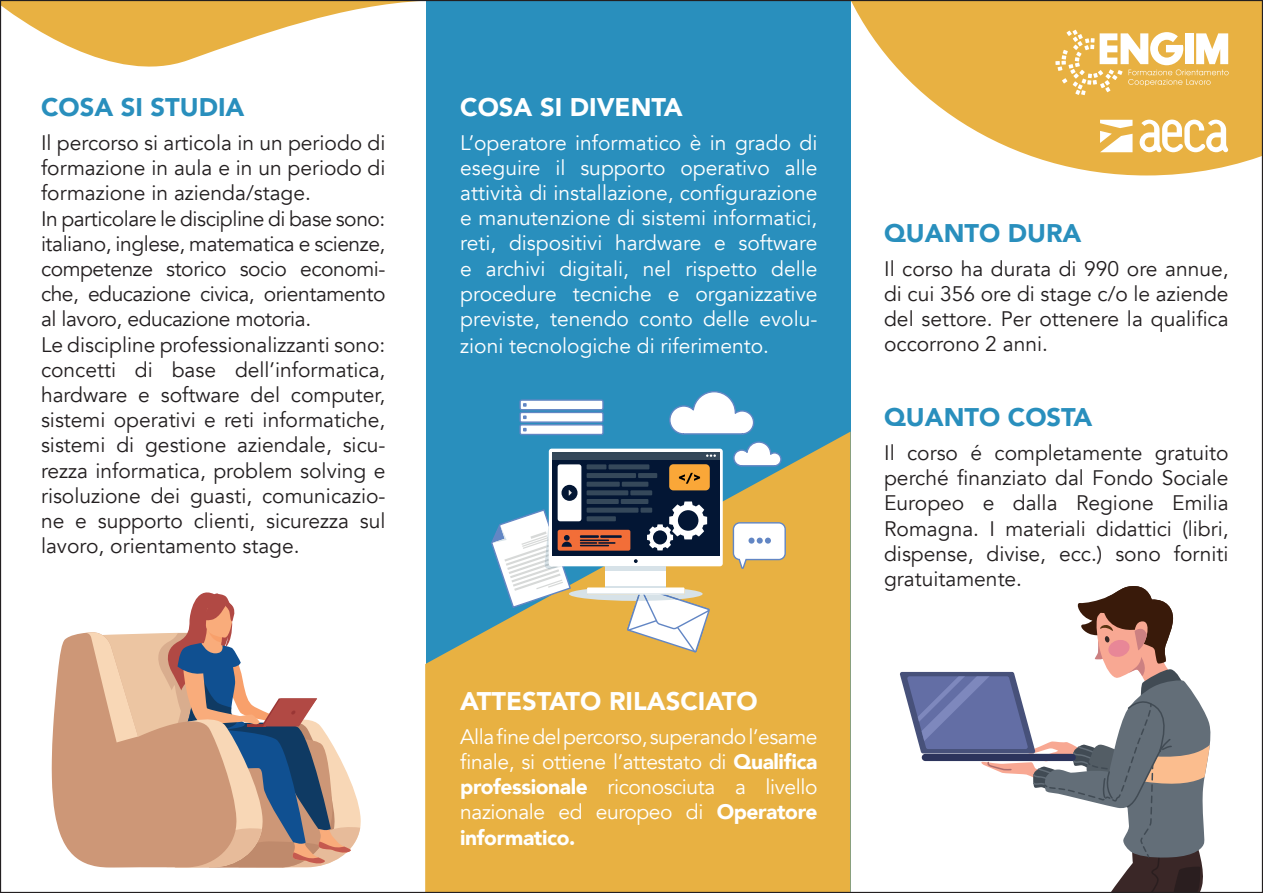
<style>
.page{position:relative;width:1263px;height:893px;background:#fff}
.page>*{position:absolute;margin:0;border:0;box-sizing:border-box;transform-origin:0 0}
.Stile_di_paragrafo_1{font:900 25.5px "Avenir";color:#298fbd}
.Stile_di_paragrafo_1-2{font:900 25.5px "Avenir";color:#fff}
.Stile_di_paragrafo_1-3{font:21px/25.2px "Avenir";color:#231f20;text-align:justify}
.Stile_di_paragrafo_1-4{font:21px/25.5px "Avenir";letter-spacing:-.01em;color:#fff;text-align:justify}
.s1{font-weight:900}
</style>
<div class="page">
<svg style="left:2px;top:2px;width:405px;height:65px"></svg>
<svg style="left:850px;top:2px;width:411px;height:173px;fill:#e8b142"></svg>
<div style="left:426px;top:0;width:424px;height:893px;background:#298fbd"></div>
<svg style="left:425px;top:432px;width:425px;height:459px;fill:#e8b142"></svg>
<svg style="left:1055px;top:30px;width:173px;height:65px"></svg>
<svg style="left:900px;top:586px;width:311px;height:305px"></svg>
<svg style="left:733px;top:522px;width:53px;height:47px;background:#e5e0d3"></svg>
<svg style="left:669px;top:391px;width:85px;height:44px"></svg>
<svg style="left:733px;top:441px;width:49px;height:25px"></svg>
<svg style="left:519px;top:399px;width:85px;height:36px;background:#c2d5e9"></svg>
<div style="left:549px;top:449px;width:174px;height:117px;background:#fff;border-radius:3px"></div>
<div style="left:552px;top:452px;width:167px;height:104px;background:#031634"></div>
<div style="left:587px;top:464px;width:19px;height:5px;background:#35485a"></div>
<div style="left:608px;top:464px;width:41px;height:5px;background:#35485a"></div>
<div style="left:587px;top:473px;width:49px;height:5px;background:#35485a"></div>
<div style="left:638px;top:473px;width:19px;height:5px;background:#35485a"></div>
<div style="left:587px;top:482px;width:33px;height:5px;background:#35485a"></div>
<div style="left:622px;top:482px;width:26px;height:5px;background:#35485a"></div>
<div style="left:558px;top:464px;width:23px;height:57px;background:#fff;border-radius:3px"></div>
<div style="left:561px;top:485px;width:16px;height:16px;background:#031634;border-radius:50%"></div>
<svg style="left:491px;top:490px;width:219px;height:162px"></svg>
<hr style="left:600px;top:535px;width:22px;height:3px;background:#031634">
<div style="left:669px;top:464px;width:41px;height:26px;background:#faa738;border-radius:4px"></div>
<div style="left:552px;top:454px;width:167px;height:5px;background:#35485a"></div>
<hr style="left:552px;top:452px;width:167px;height:2px;background:#324657">
<svg style="left:706px;top:454px;width:10px;height:3px"></svg>
<svg style="left:679px;top:473px;width:21px;height:11px"></svg>
<svg style="left:52px;top:592px;width:309px;height:276px"></svg>
<svg style="left:1100px;top:120px;width:32px;height:32px"></svg>
<svg style="left:1139px;top:120px;width:89px;height:32px"></svg>
<p class="Stile_di_paragrafo_1" style="left:41px;top:85px;width:205px">COSA SI STUDIA</p>
<p class="Stile_di_paragrafo_1-3" style="left:41px;top:130px;width:346px">Il percorso si articola in un periodo di formazione in aula e in un periodo di formazione in azienda/stage.</p>
<p class="Stile_di_paragrafo_1-3" style="left:41px;top:206px;width:346px">In particolare le discipline di base sono: italiano, inglese, matematica e scienze, competenze storico socio economi&shy;che, educazione civica, orientamento al lavoro, educazione motoria.</p>
<p class="Stile_di_paragrafo_1-3" style="left:41px;top:332px;width:346px">Le discipline professionalizzanti sono: concetti di base dell’informatica, hardware e software del computer, sistemi operativi e reti informatiche, sistemi di gestione aziendale, sicu&shy;rezza informatica, problem solving e risoluzione dei guasti, comunicazio&shy;ne e supporto clienti, sicurezza sul lavoro, orientamento stage.</p>
<p class="Stile_di_paragrafo_1-2" style="left:460px;top:85px;width:224px">COSA SI DIVENTA</p>
<p class="Stile_di_paragrafo_1-4" style="left:460px;top:130px;width:359px">L’operatore informatico è in grado di eseguire il supporto operativo alle attività di installazione, configurazione e manutenzione di sistemi informatici, reti, dispositivi hardware e software e archivi digitali, nel rispetto delle procedure tecniche e organizzative previste, tenendo conto delle evolu&shy;zioni tecnologiche di riferimento.</p>
<p class="Stile_di_paragrafo_1-2" style="left:460px;top:679px;width:299px">ATTESTATO RILASCIATO</p>
<p class="Stile_di_paragrafo_1-4" style="left:460px;top:724px;width:359px">Alla fine del percorso, superando l’esame finale, si ottiene l’attestato di <span class="s1">Qualifica professionale</span> riconosciuta a livello nazionale ed europeo di <span class="s1">Operatore informatico.</span></p>
<p class="Stile_di_paragrafo_1" style="left:884px;top:211px;width:199px">QUANTO DURA</p>
<p class="Stile_di_paragrafo_1-3" style="left:884px;top:256px;width:346px">Il corso ha durata di 990 ore annue, di cui 356 ore di stage c/o le aziende del settore. Per ottenere la qualifica occorrono 2 anni.</p>
<p class="Stile_di_paragrafo_1" style="left:884px;top:396px;width:210px">QUANTO COSTA</p>
<p class="Stile_di_paragrafo_1-3" style="left:884px;top:441px;width:346px">Il corso é completamente gratuito perché finanziato dal Fondo Sociale Europeo e dalla Regione Emilia Romagna. I materiali didattici (libri, dispense, divise, ecc.) sono forniti gratuitamente.</p>
</div>
